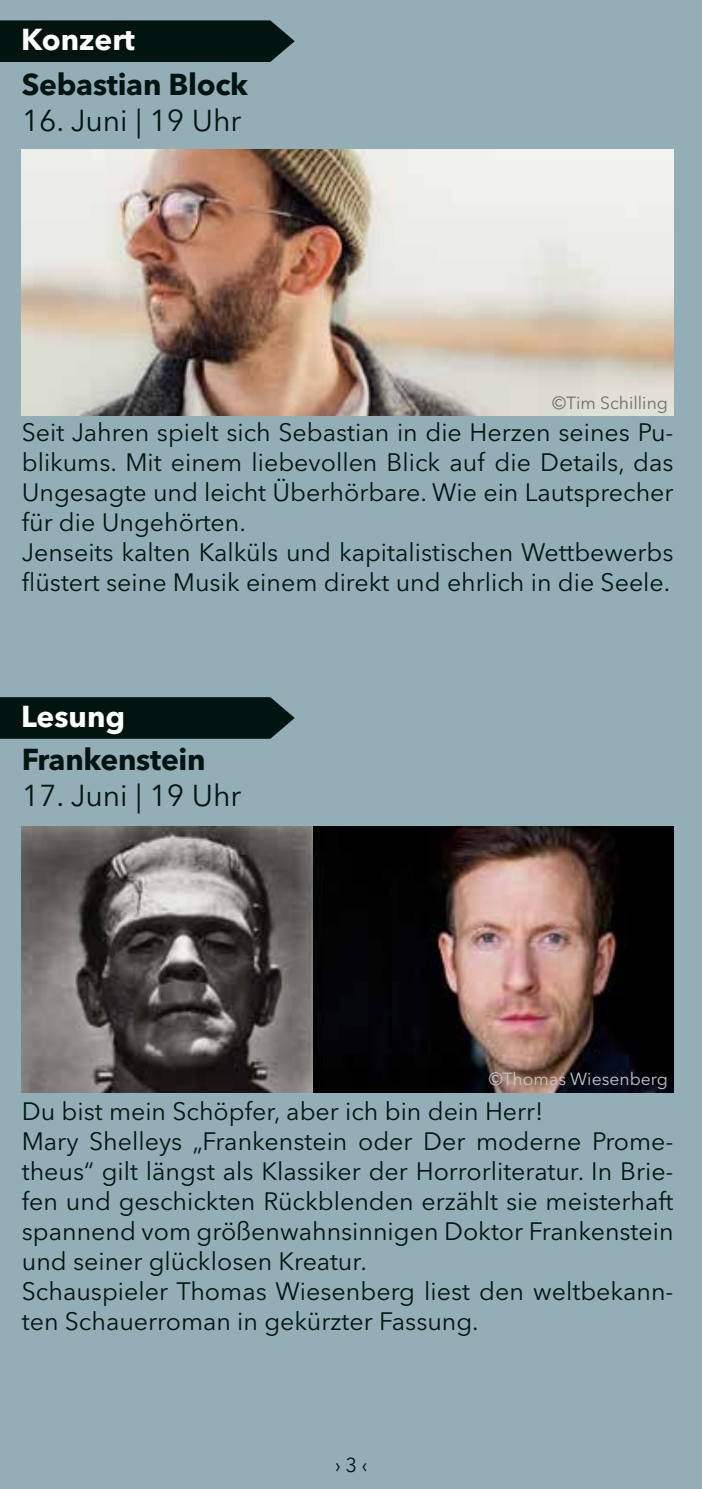
<style>
.page{position:relative;width:702px;height:1489px;background:#fff}
.page>*{position:absolute;margin:0;border:0;box-sizing:border-box;transform-origin:0 0}
.t1{font:700 30px "Avenir Next LT Pro";letter-spacing:-.01em;color:#02140f}
.t2{font:30px "Avenir Next LT Pro";color:#02140f}
.t3{font:700 30px "Avenir Next LT Pro";color:#fff}
.t4{font:25px/30px "Avenir Next LT Pro";color:#02140f}
.t5{font:20px "Avenir Next LT Pro";color:#02140f}
.t6{font:17.5px "Avenir Next LT Pro";color:#c6c6c6}
.t7{font:17.5px "Avenir Next LT Pro";color:#706f6f}
.t8{font:17.5px "Avenir Next LT Pro";color:#fff}
</style>
<div class="page">
<div style="left:0;top:0;width:702px;height:1488px;background:#93aeb7"></div>
<img style="left:22px;top:149px;width:651px;height:266px">
<div style="left:0;top:20px;width:295px;height:42px;background:#02140f"></div>
<div style="left:0;top:697px;width:295px;height:41px;background:#02140f"></div>
<img style="left:22px;top:826px;width:292px;height:266px">
<img style="left:392px;top:826px;width:281px;height:266px">
<div style="left:314px;top:826px;width:78px;height:266px;background:#030204"></div>
<p class="t3" style="left:21px;top:22px;width:115px">Konzert</p>
<p class="t1" style="left:22px;top:66px;width:228px">Sebastian Block</p>
<p class="t2" style="left:22px;top:103px;width:221px">16. Juni | 19 Uhr</p>
<p class="t7" style="left:552px;top:392px;width:117px">©Tim Schilling</p>
<p class="t4" style="left:22px;top:417px;width:653px">Seit Jahren spielt sich Sebastian in die Herzen seines Pu&shy;blikums. Mit einem liebevollen Blick auf die Details, das Ungesagte und leicht Überhörbare. Wie ein Lautsprecher für die Ungehörten.<br>Jenseits kalten Kalküls und kapitalistischen Wettbewerbs flüstert seine Musik einem direkt und ehrlich in die Seele.</p>
<p class="t3" style="left:21px;top:698px;width:105px">Lesung</p>
<p class="t1" style="left:22px;top:740px;width:185px">Frankenstein</p>
<p class="t2" style="left:22px;top:777px;width:221px">17. Juni | 19 Uhr</p>
<p class="t8" style="left:557px;top:1068px;width:112px">©Paul Bartsch</p>
<p class="t6" style="left:489px;top:1068px;width:180px">©Thomas Wiesenberg</p>
<p class="t4" style="left:22px;top:1096px;width:653px">Du bist mein Schöpfer, aber ich bin dein Herr!<br>Mary Shelleys „Frankenstein oder Der moderne Prome&shy;theus“ gilt längst als Klassiker der Horrorliteratur. In Brie&shy;fen und geschickten Rückblenden erzählt sie meisterhaft spannend vom größenwahnsinnigen Doktor Frankenstein und seiner glücklosen Kreatur.<br>Schauspieler Thomas Wiesenberg liest den weltbekann&shy;ten Schauerroman in gekürzter Fassung.</p>
<p class="t5" style="left:335px;top:1453px;width:35px">› 3 ‹</p>
</div>
